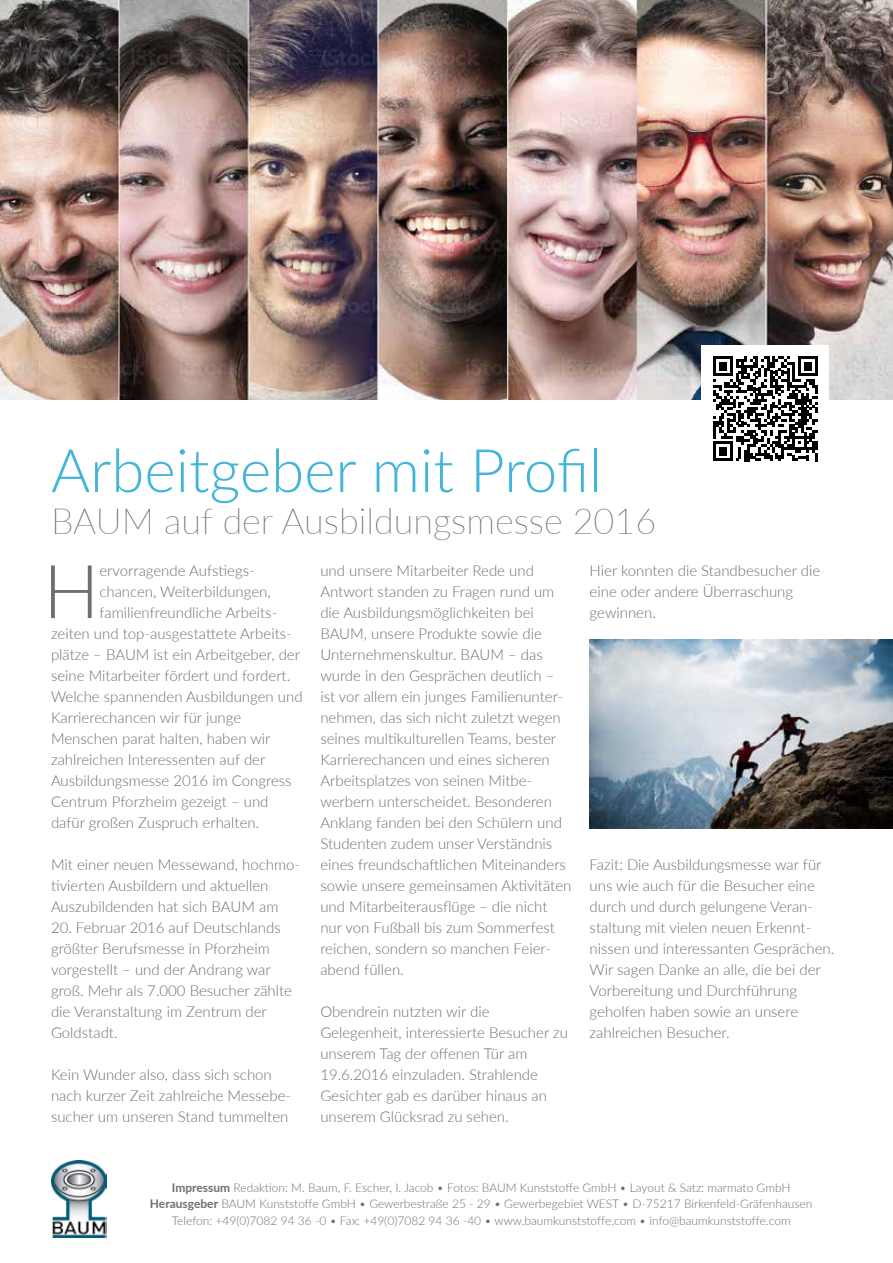
<style>
.page{position:relative;width:893px;height:1263px;background:#fff}
.page>*{position:absolute;margin:0;border:0;box-sizing:border-box;transform-origin:0 0}
.t1{font:300 74.4px "Lato";color:#706f6f}
.t2{font:300 60px "Lato";color:#43b5da}
.t3{font:100 36px "Lato";color:#706f6f}
.t4{font:300 15px/21px "Lato";color:#706f6f}
.t5{font:300 12px/16.5px "Lato";color:#706f6f;text-align:center}
.s1{font-weight:700}
</style>
<div class="page">
<img style="left:0;top:0;width:893px;height:400px">
<img style="left:51px;top:1161px;width:55px;height:76px">
<img style="left:590px;top:640px;width:303px;height:189px">
<div style="left:702px;top:345px;width:127px;height:128px;background:#fff"></div>
<svg style="left:713px;top:356px;width:105px;height:105px"></svg>
<h2 class="t2" style="left:51px;top:429px;width:553px">Arbeitgeber mit Profil</h2>
<h3 class="t3" style="left:51px;top:497px;width:607px">BAUM auf der Ausbildungsmesse 2016</h3>
<h1 class="t1" style="left:43px;top:540px;width:58px">H</h1>
<p class="t4" style="left:99px;top:560px;width:157px">ervorragende Aufstiegs-</p>
<p class="t4" style="left:320px;top:560px;width:253px">und unsere Mitarbeiter Rede und Antwort standen zu Fragen rund um die Ausbildungsmöglichkeiten bei BAUM, unsere Produkte sowie die Unternehmenskultur. BAUM – das wurde in den Gesprächen deutlich – ist vor allem ein junges Familienunter&shy;nehmen, das sich nicht zuletzt wegen seines multikulturellen Teams, bester Karrierechancen und eines sicheren Arbeitsplatzes von seinen Mitbe&shy;werbern unterscheidet. Besonderen Anklang fanden bei den Schülern und Studenten zudem unser Verständnis eines freundschaftlichen Miteinanders sowie unsere gemeinsamen Aktivitäten und Mitarbeiterausflüge – die nicht nur von Fußball bis zum Sommerfest reichen, sondern so manchen Feier&shy;abend füllen.</p>
<p class="t4" style="left:320px;top:1001px;width:249px">Obendrein nutzten wir die<br>Gelegenheit, interessierte Besucher zu unserem Tag der offenen Tür am<br>19.6.2016 einzuladen. Strahlende<br>Gesichter gab es darüber hinaus an unserem Glücksrad zu sehen.</p>
<p class="t4" style="left:590px;top:560px;width:232px">Hier konnten die Standbesucher die eine oder andere Überraschung gewinnen.</p>
<p class="t4" style="left:99px;top:581px;width:173px">chancen, Weiterbildungen,</p>
<p class="t4" style="left:99px;top:602px;width:179px">familienfreundliche Arbeits-</p>
<p class="t4" style="left:51px;top:623px;width:242px">zeiten und top-ausgestattete Arbeits-</p>
<p class="t4" style="left:51px;top:644px;width:251px">plätze – BAUM ist ein Arbeitgeber, der</p>
<p class="t4" style="left:51px;top:665px;width:241px">seine Mitarbeiter fördert und fordert.</p>
<p class="t4" style="left:51px;top:686px;width:253px">Welche spannenden Ausbildungen und</p>
<p class="t4" style="left:51px;top:707px;width:192px">Karrierechancen wir für junge</p>
<p class="t4" style="left:51px;top:728px;width:221px">Menschen parat halten, haben wir</p>
<p class="t4" style="left:51px;top:749px;width:216px">zahlreichen Interessenten auf der</p>
<p class="t4" style="left:51px;top:770px;width:242px">Ausbildungsmesse 2016 im Congress</p>
<p class="t4" style="left:51px;top:791px;width:219px">Centrum Pforzheim gezeigt – und</p>
<p class="t4" style="left:51px;top:812px;width:210px">dafür großen Zuspruch erhalten.</p>
<p class="t4" style="left:51px;top:854px;width:250px">Mit einer neuen Messewand, hochmo&shy;tivierten Ausbildern und aktuellen<br>Auszubildenden hat sich BAUM am</p>
<p class="t4" style="left:51px;top:917px;width:243px">20. Februar 2016 auf Deutschlands größter Berufsmesse in Pforzheim vorgestellt – und der Andrang war groß. Mehr als 7.000 Besucher zählte die Veranstaltung im Zentrum der<br>Goldstadt.</p>
<p class="t4" style="left:51px;top:1064px;width:242px">Kein Wunder also, dass sich schon nach kurzer Zeit zahlreiche Messebe&shy;sucher um unseren Stand tummelten</p>
<p class="t4" style="left:590px;top:854px;width:246px">Fazit: Die Ausbildungsmesse war für uns wie auch für die Besucher eine durch und durch gelungene Veran&shy;staltung mit vielen neuen Erkennt&shy;nissen und interessanten Gesprächen.<br>Wir sagen Danke an alle, die bei der Vorbereitung und Durchführung geholfen haben sowie an unsere zahlreichen Besucher.</p>
<p class="t5" style="left:150px;top:1179px;width:664px"><span class="s1">Impressum</span> Redaktion: M. Baum, F. Escher, I. Jacob • Fotos: BAUM Kunststoffe GmbH • Layout &amp; Satz: marmato GmbH<br><span class="s1">Herausgeber</span> BAUM Kunststoffe GmbH • Gewerbestraße 25 - 29 • Gewerbegebiet WEST • D-75217 Birkenfeld-Gräfenhausen<br>Telefon: +49(0)7082 94 36 -0 • Fax: +49(0)7082 94 36 -40 • www.baumkunststoffe.com • info@baumkunststoffe.com</p>
</div>
